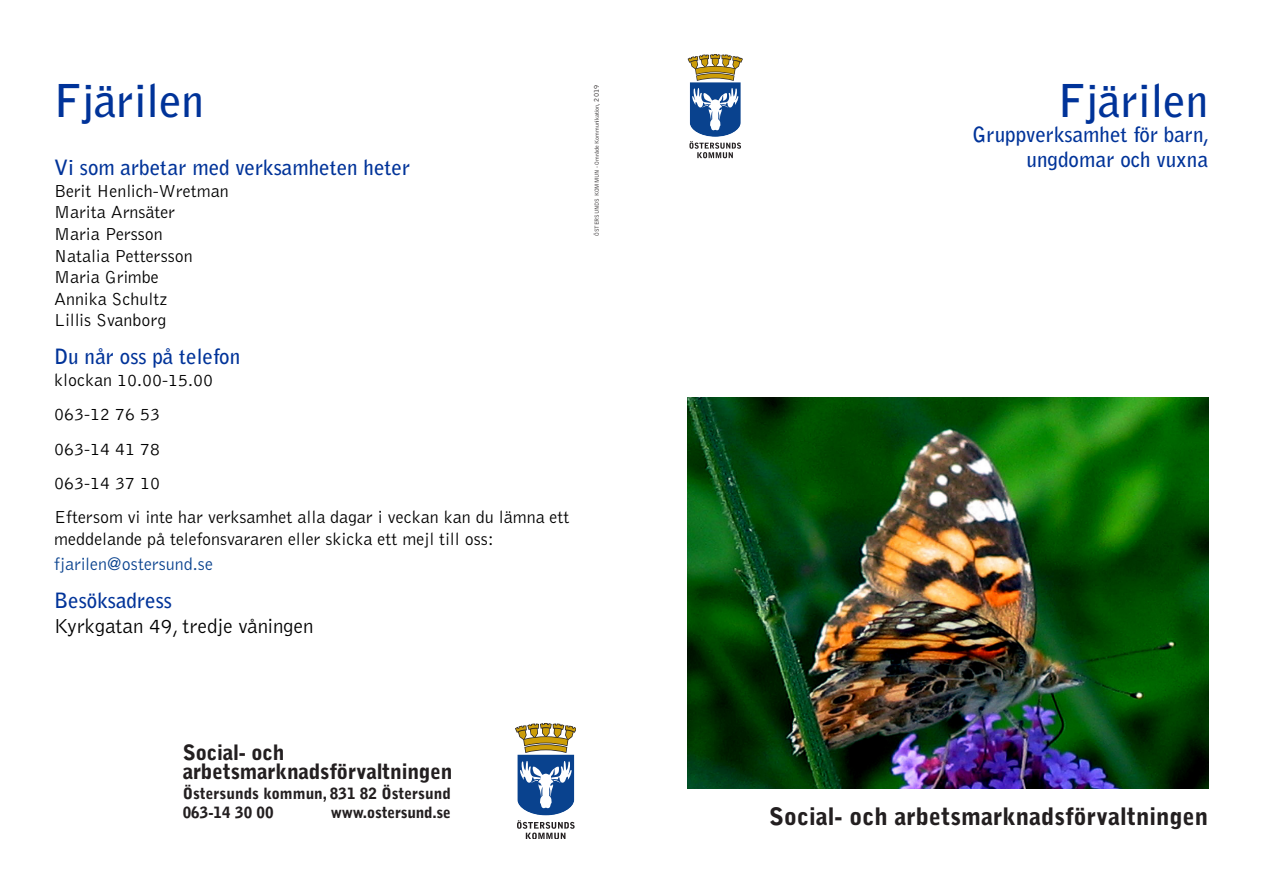
<style>
.page{position:relative;width:1263px;height:893px;background:#fff}
.page>*{position:absolute;margin:0;border:0;box-sizing:border-box;transform-origin:0 0}
.Rubrik{font:700 45px "Bell Gothic Std";color:#039}
.t1{font:900 24px "Bell Gothic Std";color:#231f20}
.t2{font:900 21.15px/19.5px "Bell Gothic Std";letter-spacing:-.01em;color:#231f20}
.t3{font:700 21px "Bell Gothic Std";color:#039}
.t4{font:300 21px/25.2px "Bell Gothic Std";color:#000}
.t5{font:300 18px/21.6px "Bell Gothic Std";color:#000}
.t6{font:300 18px "Bell Gothic Std";color:#09428e}
.t7{font:900 15.45px/19.5px "Bell Gothic Std";color:#231f20}
.t8{font:300 6px "Bell Gothic Std";color:#231f20}
.s1{font-weight:700;color:#039}
.s2{font-size:7.5px}
</style>
<div class="page">
<svg style="left:688px;top:54px;width:55px;height:104px"></svg>
<img style="left:688px;top:398px;width:521px;height:391px">
<svg style="left:515px;top:723px;width:60px;height:116px"></svg>
<p class="Rubrik" style="left:54px;top:73px;width:152px">Fjärilen</p>
<p class="t3" style="left:54px;top:155px;width:357px">Vi som arbetar med verksamheten heter</p>
<p class="t5" style="left:54px;top:181px;width:176px">Berit Henlich-Wretman<br>Marita Arnsäter<br>Maria Persson<br>Natalia Pettersson<br>Maria Grimbe<br>Annika Schultz<br>Lillis Svanborg</p>
<p class="t3" style="left:54px;top:344px;width:188px">Du når oss på telefon</p>
<p class="t5" style="left:54px;top:370px;width:161px">klockan 10.00-15.00</p>
<p class="t5" style="left:54px;top:404px;width:107px">063-12 76 53</p>
<p class="t5" style="left:54px;top:438px;width:107px">063-14 41 78</p>
<p class="t5" style="left:54px;top:473px;width:107px">063-14 37 10</p>
<p class="t5" style="left:54px;top:507px;width:517px">Eftersom vi inte har verksamhet alla dagar i veckan kan du lämna ett meddelande på telefonsvararen eller skicka ett mejl till oss:</p>
<p class="t6" style="left:54px;top:555px;width:160px">fjarilen@ostersund.se</p>
<p class="t4" style="left:54px;top:589px;width:261px"><span class="s1">Besöksadress<br></span>Kyrkgatan 49, tredje våningen</p>
<p class="t8" style="left:594px;top:236px;width:153px;rotate:-90deg">ÖSTERSUNDS KOMMUN - Område Kommunikation, <span class="s2">2019</span></p>
<p class="t2" style="left:183px;top:742px;width:271px">Social- och arbetsmarknadsförvaltningen</p>
<p class="t7" style="left:183px;top:784px;width:270px">Östersunds kommun, 831 82 Östersund<br>063-14 30 00</p>
<p class="t7" style="left:331px;top:803px;width:122px">www.ostersund.se</p>
<p class="Rubrik" style="left:1058px;top:73px;width:152px">Fjärilen</p>
<p class="t3" style="left:972px;top:121px;width:238px">Gruppverksamhet för barn,</p>
<p class="t3" style="left:1027px;top:147px;width:183px">ungdomar och vuxna</p>
<p class="t1" style="left:769px;top:802px;width:441px">Social- och arbetsmarknadsförvaltningen</p>
</div>
